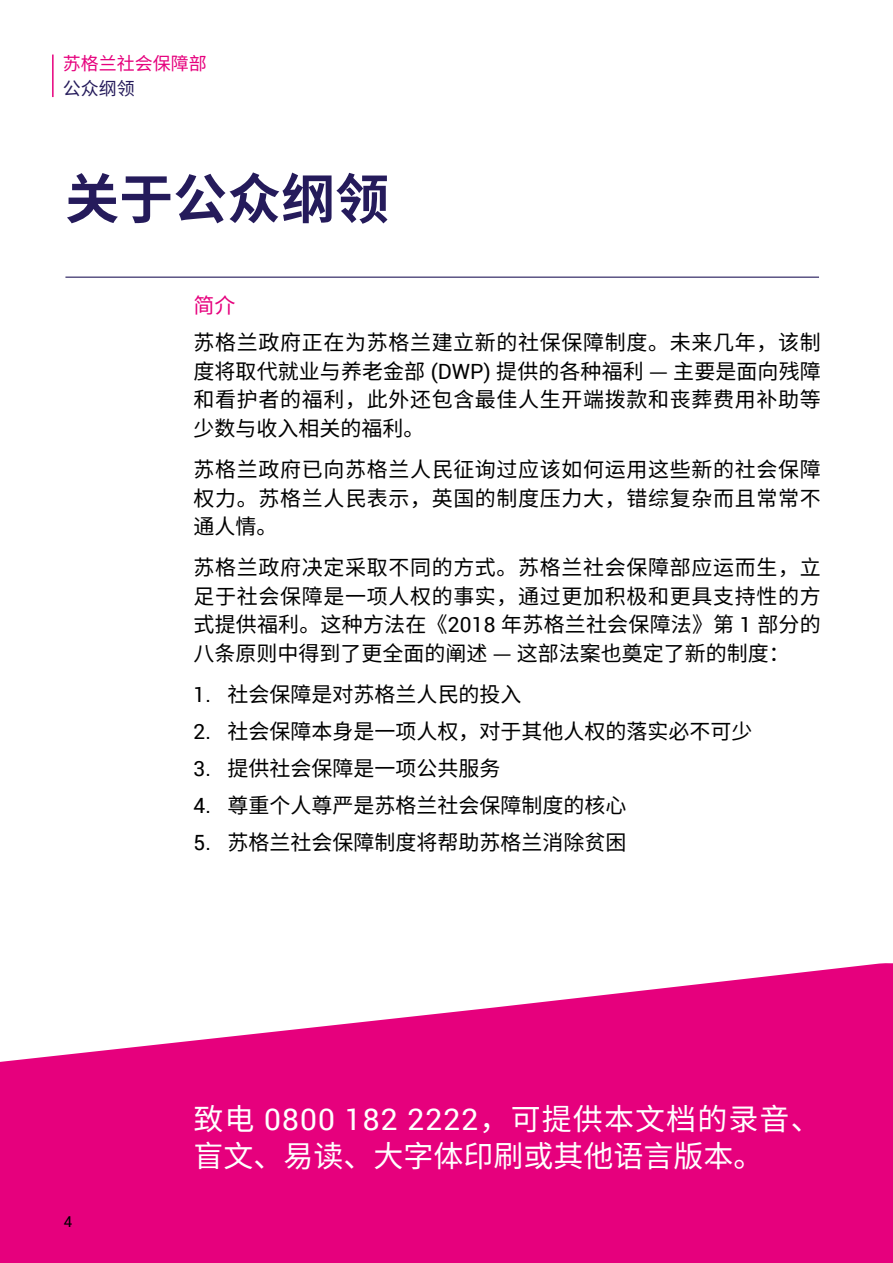
<style>
.page{position:relative;width:893px;height:1263px;background:#fff}
.page>*{position:absolute;margin:0;border:0;box-sizing:border-box;transform-origin:0 0}
.t1{font:700 54px "Noto Sans CJ Ksc";color:#251b5b}
.t2{font:30px/37.5px "Noto Sans CJ Ksc";color:#fff}
.t3{font:21px/28.5px "Noto Sans CJ Ksc";color:#000;text-align:justify}
.t4{font:21px "Noto Sans CJ Ksc";color:#e6007d}
.t5{font:18px "Noto Sans CJ Ksc";color:#e6007d}
.t6{font:18px "Noto Sans CJ Ksc";color:#251b5b}
.t7{font:15px "Roboto";color:#000}
.s1{font-family:"Roboto"}
</style>
<div class="page">
<hr style="left:52px;top:55px;width:2px;height:42px;background:#e6007d">
<svg style="left:0;top:963px;width:893px;height:300px;fill:#e6007d"></svg>
<hr style="left:65px;top:277px;width:754px;height:1px;background:#251b5b">
<p class="t5" style="left:63px;top:53px;width:145px">苏格兰社会保障部</p>
<p class="t6" style="left:63px;top:79px;width:73px">公众纲领</p>
<h1 class="t1" style="left:65px;top:168px;width:325px">关于公众纲领</h1>
<p class="t4" style="left:193px;top:294px;width:43px">简介</p>
<p class="t3" style="left:193px;top:329px;width:629px">苏格兰政府正在为苏格兰建立新的社保保障制度。未来几年，该制度将取代就业与养老金部 <span class="s1">(DWP)</span> 提供的各种福利 — 主要是面向残障和看护者的福利，此外还包含最佳人生开端拨款和丧葬费用补助等少数与收入相关的福利。</p>
<p class="t3" style="left:193px;top:456px;width:629px">苏格兰政府已向苏格兰人民征询过应该如何运用这些新的社会保障权力。苏格兰人民表示，英国的制度压力大，错综复杂而且常常不通人情。</p>
<p class="t3" style="left:193px;top:554px;width:629px">苏格兰政府决定采取不同的方式。苏格兰社会保障部应运而生，立足于社会保障是一项人权的事实，通过更加积极和更具支持性的方式提供福利。这种方法在《<span class="s1">2018</span> 年苏格兰社会保障法》第 <span class="s1">1</span> 部分的八条原则中得到了更全面的阐述 — 这部法案也奠定了新的制度：</p>
<p class="t3" style="left:194px;top:681px;width:330px"><span class="s1">1.</span> 社会保障是对苏格兰人民的投入</p>
<p class="t3" style="left:194px;top:718px;width:561px"><span class="s1">2.</span> 社会保障本身是一项人权，对于其他人权的落实必不可少</p>
<p class="t3" style="left:194px;top:755px;width:309px"><span class="s1">3.</span> 提供社会保障是一项公共服务</p>
<p class="t3" style="left:194px;top:792px;width:435px"><span class="s1">4.</span> 尊重个人尊严是苏格兰社会保障制度的核心</p>
<p class="t3" style="left:194px;top:829px;width:435px"><span class="s1">5.</span> 苏格兰社会保障制度将帮助苏格兰消除贫困</p>
<p class="t7" style="left:64px;top:1211px;width:10px">4</p>
<h2 class="t2" style="left:193px;top:1101px;width:629px">致电 <span class="s1">0800 182 2222</span>，可提供本文档的录音、盲文、易读、大字体印刷或其他语言版本。</h2>
</div>
